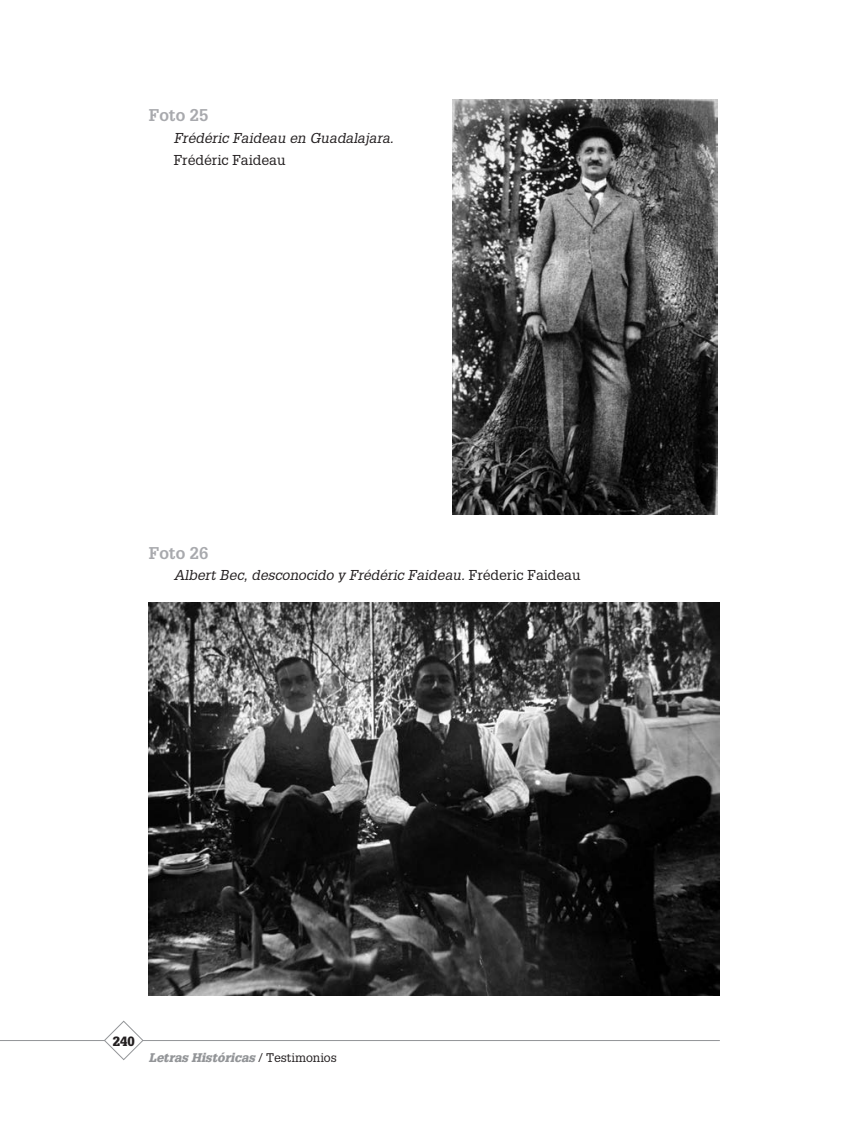
<style>
.page{position:relative;width:844px;height:1141px;background:#fff}
.page>*{position:absolute;margin:0;border:0;box-sizing:border-box;transform-origin:0 0}
.t1{font:700 16.62px "Glypha";color:#a8a9ad}
.t2{font:italic 14px "Glypha";color:#231f20}
.t3{font:14px "Glypha";color:#231f20}
.t4{font:900 13.12px "Glypha";color:#231f20}
.t5{font:italic 900 12.25px "Glypha";color:#939598}
.s1{font-style:normal}
.s2{font-weight:400;font-style:normal;color:#231f20}
</style>
<div class="page">
<hr style="left:0;top:1040px;width:719px;height:1px;background:#939598">
<svg style="left:104px;top:1020px;width:39px;height:41px"></svg>
<img style="left:453px;top:99px;width:264px;height:416px">
<img style="left:149px;top:602px;width:570px;height:394px">
<p class="t1" style="left:149px;top:105px;width:61px">Foto 25</p>
<p class="t2" style="left:174px;top:129px;width:221px">Frédéric Faideau en Guadalajara.</p>
<p class="t3" style="left:174px;top:151px;width:113px">Frédéric Faideau</p>
<p class="t1" style="left:149px;top:542px;width:61px">Foto 26</p>
<p class="t2" style="left:174px;top:567px;width:408px">Albert Bec, desconocido y Frédéric Faideau. <span class="s1">Fréderic Faideau</span></p>
<p class="t4" style="left:113px;top:1033px;width:23px">240</p>
<p class="t5" style="left:149px;top:1050px;width:189px">Letras Históricas <span class="s2">/ Testimonios</span></p>
</div>
